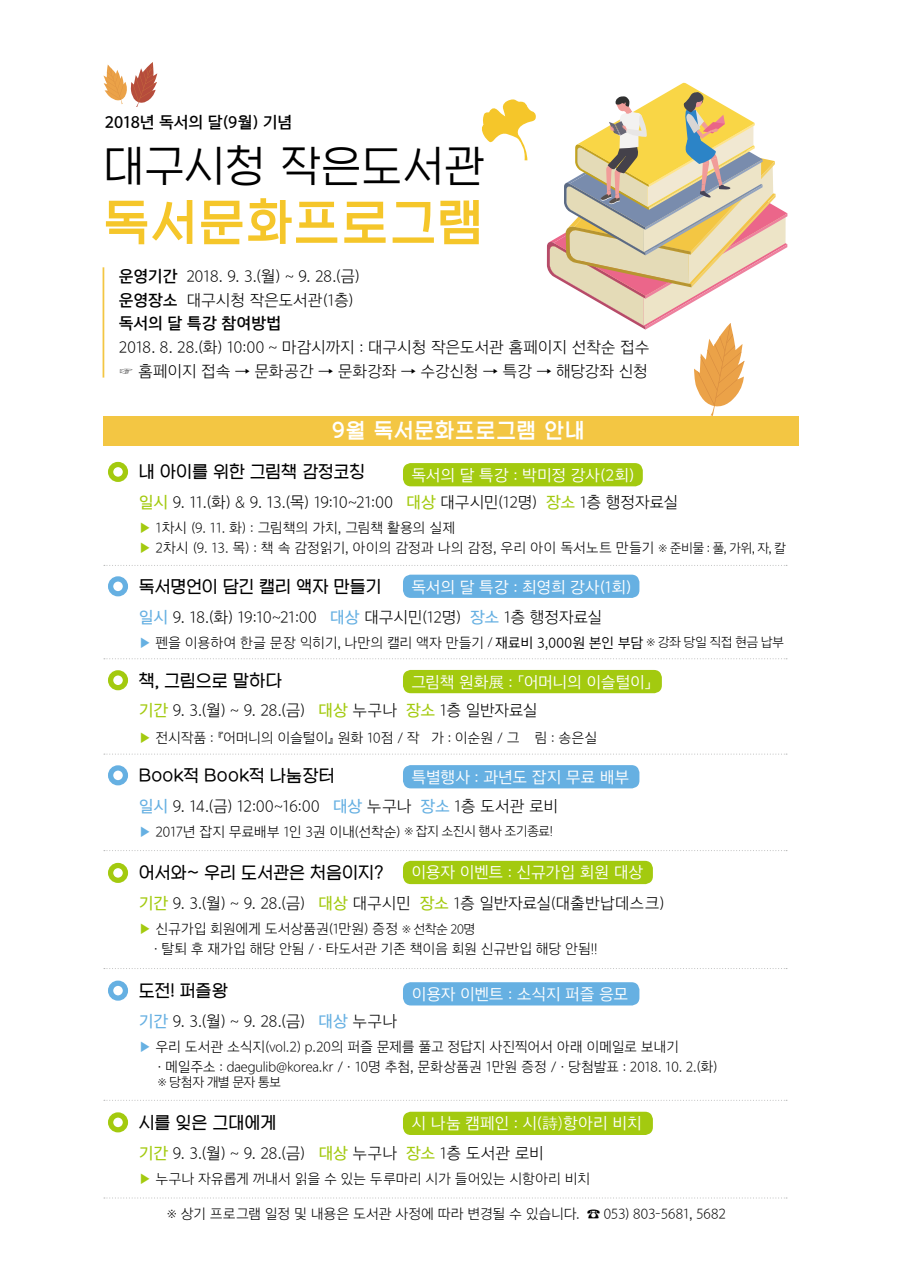
<style>
.page{position:relative;width:903px;height:1275px;background:#fff}
.page>*{position:absolute;margin:0;border:0;box-sizing:border-box;transform-origin:0 0}
.t1{font:51.45px "TT Namoogothic B";letter-spacing:.025em;color:#f5c62a}
.t2{font:45.5px "TT Namoogothic L";letter-spacing:-.01em;color:#000}
.t3{font:21.7px "TT Namoogothic B";letter-spacing:.04em;color:#fff}
.t4{font:17.85px "TT Namoogothic R";color:#000}
.t5{font:15.75px/23.8px "TTM Gothic L";letter-spacing:-.015em;color:#000}
.t6{font:15.75px "TTM Gothic R";letter-spacing:-.02em;color:#fff}
.t7{font:15.75px "TTM Gothic SB";letter-spacing:-.005em;color:#000}
.t8{font:15.75px "TTM Gothic R";color:#fff}
.t9{font:13.83px/19.8px "TTM Gothic L";letter-spacing:-.02em;color:#000}
.t10{font:12.78px "TTM Gothic L";letter-spacing:-.07em;color:#000}
.s1{font-family:"TTM Gothic SB"}
.s2{font-family:"TTM Gothic M";color:#a3ca0f}
.s3{color:#a3ca0f}
.s4{font-size:12.78px}
.s5{font-family:"TTM Gothic M";color:#66b0e2}
.s6{color:#66b0e2}
.s7{font-family:"TTM Gothic R"}
.s8{font-family:"Haansoft Dotum"}
</style>
<div class="page">
<div style="left:403px;top:765px;width:236px;height:23px;background:#66b0e2;border-radius:8px"></div>
<div style="left:403px;top:982px;width:236px;height:23px;background:#66b0e2;border-radius:8px"></div>
<div style="left:403px;top:575px;width:236px;height:23px;background:#66b0e2;border-radius:8px"></div>
<div style="left:403px;top:463px;width:240px;height:23px;background:#a3ca0f;border-radius:8px"></div>
<div style="left:403px;top:670px;width:259px;height:23px;background:#a3ca0f;border-radius:8px"></div>
<div style="left:403px;top:861px;width:250px;height:23px;background:#a3ca0f;border-radius:8px"></div>
<div style="left:403px;top:1112px;width:250px;height:23px;background:#a3ca0f;border-radius:8px"></div>
<div style="left:103px;top:417px;width:696px;height:29px;background:#f3c643"></div>
<svg style="left:103px;top:62px;width:54px;height:45px"></svg>
<svg style="left:482px;top:99px;width:54px;height:61px"></svg>
<svg style="left:547px;top:83px;width:240px;height:333px"></svg>
<hr style="left:103px;top:267px;width:1px;height:111px;background:#f3c643">
<div style="left:108px;top:462px;width:20px;height:20px;border:5px solid #a3ca0f;border-radius:50%"></div>
<div style="left:108px;top:576px;width:20px;height:20px;border:5px solid #66b0e2;border-radius:50%"></div>
<div style="left:108px;top:670px;width:20px;height:20px;border:5px solid #a3ca0f;border-radius:50%"></div>
<div style="left:108px;top:765px;width:20px;height:20px;border:5px solid #66b0e2;border-radius:50%"></div>
<div style="left:108px;top:863px;width:20px;height:20px;border:5px solid #a3ca0f;border-radius:50%"></div>
<div style="left:108px;top:981px;width:20px;height:20px;border:5px solid #66b0e2;border-radius:50%"></div>
<div style="left:108px;top:1112px;width:20px;height:20px;border:5px solid #a3ca0f;border-radius:50%"></div>
<svg style="left:104px;top:565px;width:683px;height:1px"></svg>
<svg style="left:104px;top:658px;width:683px;height:1px"></svg>
<svg style="left:104px;top:754px;width:683px;height:1px"></svg>
<svg style="left:104px;top:850px;width:683px;height:1px"></svg>
<svg style="left:104px;top:968px;width:683px;height:1px"></svg>
<svg style="left:104px;top:1100px;width:683px;height:1px"></svg>
<svg style="left:104px;top:1197px;width:683px;height:1px"></svg>
<p class="t7" style="left:105px;top:114px;width:189px">2018년 독서의 달(9월) 기념</p>
<h2 class="t2" style="left:103px;top:143px;width:383px">대구시청 작은도서관</h2>
<h1 class="t1" style="left:103px;top:196px;width:381px">독서문화프로그램</h1>
<p class="t5" style="left:119px;top:265px;width:242px"><span class="s1">운영기간</span> 2018. 9. 3.(월) ~ 9. 28.(금) <span class="s1">운영장소</span> 대구시청 작은도서관(1층)</p>
<p class="t7" style="left:119px;top:316px;width:164px">독서의 달 특강 참여방법</p>
<p class="t5" style="left:119px;top:336px;width:532px">2018. 8. 28.(화) 10:00 ~ 마감시까지 : 대구시청 작은도서관 홈페이지 선착순 접수 ☞ 홈페이지 접속 → 문화공간 → 문화강좌 → 수강신청 → 특강 → 해당강좌 신청</p>
<h3 class="t3" style="left:332px;top:419px;width:254px">9월 독서문화프로그램 안내</h3>
<p class="t4" style="left:139px;top:463px;width:228px">내 아이를 위한 그림책 감정코칭</p>
<p class="t6" style="left:411px;top:467px;width:224px">독서의 달 특강 : 박미정 강사(2회)</p>
<p class="t5" style="left:139px;top:491px;width:541px"><span class="s2">일시</span> 9. 11.(화) &amp; 9. 13.(목) 19:10~21:00 <span class="s2">대상</span> 대구시민(12명) <span class="s2">장소</span> 1층 행정자료실</p>
<p class="t9" style="left:139px;top:518px;width:649px"><span class="s3">▶</span> 1차시 (9. 11. 화) : 그림책의 가치, 그림책 활용의 실제<br><span class="s3">▶</span> 2차시 (9. 13. 목) : 책 속 감정읽기, 아이의 감정과 나의 감정, 우리 아이 독서노트 만들기 <span class="s4">※ 준비물 : 풀, 가위, 자, 칼</span></p>
<p class="t4" style="left:139px;top:577px;width:244px">독서명언이 담긴 캘리 액자 만들기</p>
<p class="t6" style="left:411px;top:579px;width:221px">독서의 달 특강 : 최영희 강사(1회)</p>
<p class="t5" style="left:139px;top:605px;width:465px"><span class="s5">일시</span> 9. 18.(화) 19:10~21:00 <span class="s5">대상</span> 대구시민(12명) <span class="s5">장소</span> 1층 행정자료실</p>
<p class="t9" style="left:139px;top:633px;width:647px"><span class="s6">▶</span> 펜을 이용하여 한글 문장 익히기, 나만의 캘리 액자 만들기 <span class="s4">/</span> <span class="s7">재료비 3,000원 본인 부담</span> <span class="s4">※ 강좌 당일 직접 현금 납부</span></p>
<p class="t4" style="left:139px;top:671px;width:144px">책, 그림으로 말하다</p>
<p class="t6" style="left:411px;top:674px;width:242px">그림책 원화<span class="s8">展</span> : 「어머니의 이슬털이」</p>
<p class="t5" style="left:139px;top:699px;width:400px"><span class="s2">기간</span> 9. 3.(월) ~ 9. 28.(금) <span class="s2">대상</span> 누구나 <span class="s2">장소</span> 1층 일반자료실</p>
<p class="t9" style="left:139px;top:728px;width:460px"><span class="s3">▶</span> 전시작품 : 『어머니의 이슬털이』 원화 10점 / 작 가 : 이순원 / 그 림 : 송은실</p>
<p class="t4" style="left:139px;top:766px;width:198px">Book적 Book적 나눔장터</p>
<p class="t6" style="left:411px;top:769px;width:219px">특별행사 : 과년도 잡지 무료 배부</p>
<p class="t5" style="left:139px;top:794px;width:421px"><span class="s5">일시</span> 9. 14.(금) 12:00~16:00 <span class="s5">대상</span> 누구나 <span class="s5">장소</span> 1층 도서관 로비</p>
<p class="t9" style="left:139px;top:822px;width:416px"><span class="s6">▶</span> 2017년 잡지 무료배부 1인 3권 이내(선착순) <span class="s4">※ 잡지 소진시 행사 조기종료!</span></p>
<p class="t4" style="left:139px;top:864px;width:246px">어서와~ 우리 도서관은 처음이지?</p>
<p class="t6" style="left:411px;top:864px;width:233px">이용자 이벤트 : 신규가입 회원 대상</p>
<p class="t5" style="left:139px;top:892px;width:527px"><span class="s2">기간</span> 9. 3.(월) ~ 9. 28.(금) <span class="s2">대상</span> 대구시민 <span class="s2">장소</span> 1층 일반자료실(대출반납데스크)</p>
<p class="t9" style="left:154px;top:919px;width:445px;text-indent:-15px"><span class="s3">▶</span> 신규가입 회원에게 도서상품권(1만원) 증정 <span class="s4">※ 선착순 20명<br></span>· 탈퇴 후 재가입 해당 안됨 / · 타도서관 기존 책이음 회원 신규반입 해당 안됨!!</p>
<p class="t4" style="left:139px;top:981px;width:91px">도전! 퍼즐왕</p>
<p class="t5" style="left:139px;top:1010px;width:260px"><span class="s5">기간</span> 9. 3.(월) ~ 9. 28.(금) <span class="s5">대상</span> 누구나</p>
<p class="t6" style="left:412px;top:987px;width:218px">이용자 이벤트 : 소식지 퍼즐 응모</p>
<p class="t9" style="left:157px;top:1037px;width:561px;text-indent:-19px"><span class="s6">▶</span> 우리 도서관 소식지(vol.2) p.20의 퍼즐 문제를 풀고 정답지 사진찍어서 아래 이메일로 보내기<br>· 메일주소 : daegulib@korea.kr / · 10명 추첨, 문화상품권 1만원 증정 / · 당첨발표 : 2018. 10. 2.(화)</p>
<p class="t10" style="left:157px;top:1076px;width:125px">※ 당첨자 개별 문자 통보</p>
<p class="t4" style="left:139px;top:1113px;width:139px">시를 잊은 그대에게</p>
<p class="t8" style="left:411px;top:1115px;width:232px">시 나눔 캠페인 : 시(<span class="s8">詩)</span>항아리 비치</p>
<p class="t5" style="left:139px;top:1141px;width:407px"><span class="s2">기간</span> 9. 3.(월) ~ 9. 28.(금) <span class="s2">대상</span> 누구나 <span class="s2">장소</span> 1층 도서관 로비</p>
<p class="t9" style="left:139px;top:1169px;width:453px"><span class="s3">▶</span> 누구나 자유롭게 꺼내서 읽을 수 있는 두루마리 시가 들어있는 시항아리 비치</p>
<p class="t9" style="left:167px;top:1205px;width:561px">※ 상기 프로그램 일정 및 내용은 도서관 사정에 따라 변경될 수 있습니다. ☎ 053) 803-5681, 5682</p>
</div>
